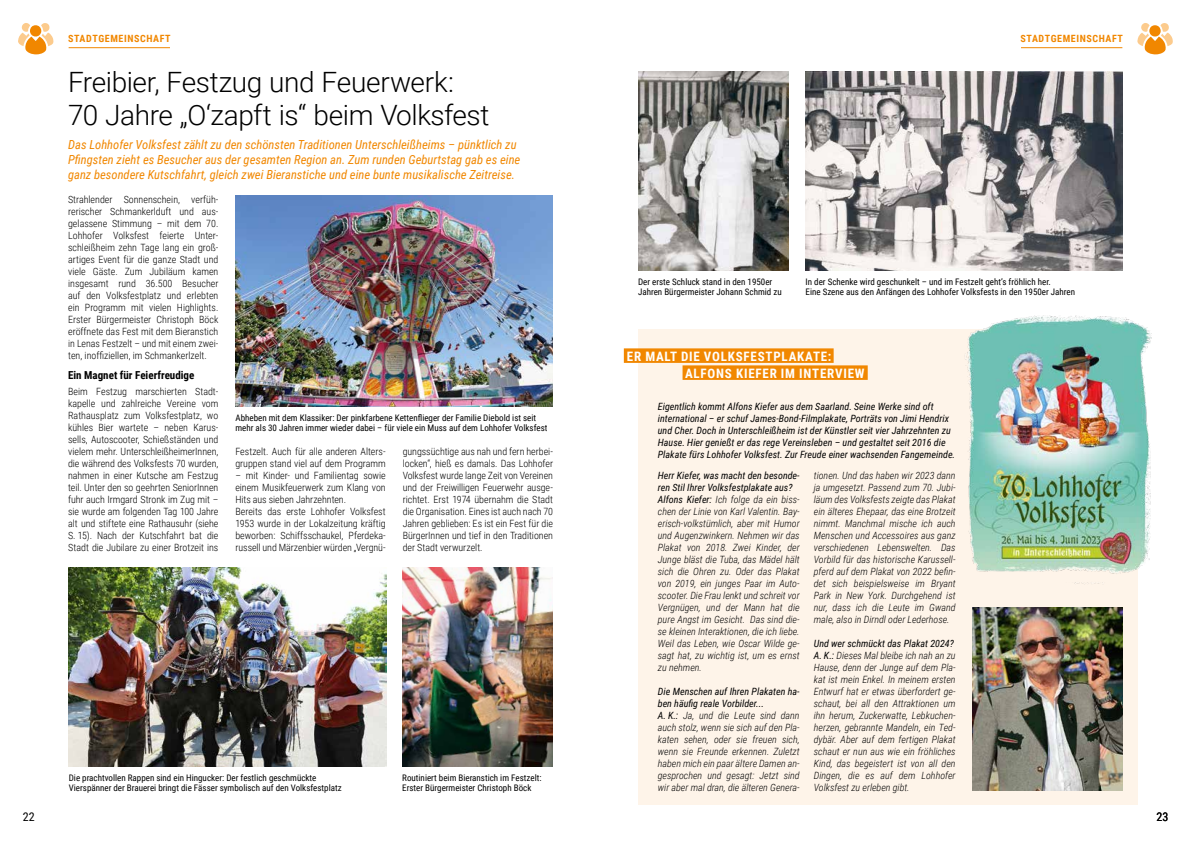
<style>
.page{position:relative;width:1191px;height:842px;background:#fff}
.page>*{position:absolute;margin:0;border:0;box-sizing:border-box;transform-origin:0 0}
.t1{font:300 28px/33.6px "Roboto";letter-spacing:-.015em;color:#000}
.t2{font:700 13px/17px "Roboto Condensed";letter-spacing:.06em;color:#fff}
.t3{font:italic 12.5px/15px "Roboto Condensed";color:#f18700}
.t4{font:12px "Roboto Condensed";color:#000}
.t5{font:700 11px "Roboto Condensed";color:#000}
.t6{font:italic 300 10px/12px "Roboto Condensed";color:#000}
.t7{font:300 10px/12px "Roboto Condensed";letter-spacing:-.005em;color:#000;text-align:justify}
.t8{font:italic 10px/12px "Roboto Condensed";color:#000}
.t9{font:700 10px "Roboto Condensed";letter-spacing:.06em;color:#f18700}
.t10{font:9px/10.8px "Roboto Condensed";color:#000}
.s1{font-weight:400}
</style>
<div class="page">
<img style="left:235px;top:195px;width:318px;height:212px">
<img style="left:69px;top:567px;width:317px;height:200px">
<img style="left:402px;top:567px;width:151px;height:200px">
<div style="left:638px;top:329px;width:499px;height:475px;background:#fef4e9"></div>
<img style="left:972px;top:608px;width:151px;height:182px">
<img style="left:805px;top:71px;width:318px;height:200px">
<img style="left:638px;top:71px;width:150px;height:200px">
<img style="left:965px;top:315px;width:187px;height:272px">
<svg style="left:1137px;top:23px;width:35px;height:32px"></svg>
<svg style="left:18px;top:23px;width:35px;height:32px"></svg>
<hr style="left:69px;top:47px;width:101px;height:1px;background:#f18700">
<hr style="left:1021px;top:47px;width:101px;height:1px;background:#f18700">
<div style="left:624px;top:348px;width:209px;height:15px;background:#f18700"></div>
<div style="left:682px;top:365px;width:185px;height:15px;background:#f18700"></div>
<p class="t4" style="left:23px;top:808px;width:14px">22</p>
<p class="t9" style="left:68px;top:31px;width:104px">STADTGEMEINSCHAFT</p>
<p class="t9" style="left:1020px;top:31px;width:104px">STADTGEMEINSCHAFT</p>
<h1 class="t1" style="left:68px;top:64px;width:423px">Freibier, Festzug und Feuerwerk:<br>70 Jahre „O‘zapft is“ beim Volksfest</h1>
<p class="t3" style="left:68px;top:136px;width:454px">Das Lohhofer Volksfest zählt zu den schönsten Traditionen Unterschleißheims – pünktlich zu<br>Pfingsten zieht es Besucher aus der gesamten Region an. Zum runden Geburtstag gab es eine ganz besondere Kutschfahrt, gleich zwei Bieranstiche und eine bunte musikalische Zeitreise.</p>
<p class="t7" style="left:68px;top:193px;width:152px">Strahlender Sonnenschein, verfüh&shy;rerischer Schmankerlduft und aus&shy;gelassene Stimmung – mit dem 70.<br>Lohhofer Volksfest feierte Unter&shy;schleißheim zehn Tage lang ein groß&shy;artiges Event für die ganze Stadt und viele Gäste. Zum Jubiläum kamen insgesamt rund 36.500 Besucher auf den Volksfestplatz und erlebten ein Programm mit vielen Highlights.<br>Erster Bürgermeister Christoph Böck eröffnete das Fest mit dem Bieranstich in Lenas Festzelt – und mit einem zwei&shy;ten, inoffiziellen, im Schmankerlzelt.</p>
<p class="t5" style="left:68px;top:367px;width:128px">Ein Magnet für Feierfreudige</p>
<p class="t7" style="left:68px;top:385px;width:152px">Beim Festzug marschierten Stadt&shy;kapelle und zahlreiche Vereine vom Rathausplatz zum Volksfestplatz, wo kühles Bier wartete – neben Karus&shy;sells, Autoscooter, Schießständen und vielem mehr. UnterschleißheimerInnen, die während des Volksfests 70 wurden, nahmen in einer Kutsche am Festzug teil. Unter den so geehrten SeniorInnen fuhr auch Irmgard Stronk im Zug mit – sie wurde am folgenden Tag 100 Jahre alt und stiftete eine Rathausuhr (siehe S. 15). Nach der Kutschfahrt bat die Stadt die Jubilare zu einer Brotzeit ins</p>
<p class="t10" style="left:235px;top:412px;width:313px">Abheben mit dem Klassiker: Der pinkfarbene Kettenflieger der Familie Diebold ist seit mehr als 30 Jahren immer wieder dabei – für viele ein Muss auf dem Lohhofer Volksfest</p>
<p class="t7" style="left:235px;top:445px;width:152px">Festzelt. Auch für alle anderen Alters&shy;gruppen stand viel auf dem Programm</p>
<p class="t7" style="left:235px;top:469px;width:152px;text-align:left">– mit Kinder- und Familientag sowie einem Musikfeuerwerk zum Klang von Hits aus sieben Jahrzehnten.<br>Bereits das erste Lohhofer Volksfest 1953 wurde in der Lokalzeitung kräftig beworben: Schiffsschaukel, Pferdeka&shy;russell und Märzenbier würden „Vergnü-</p>
<p class="t7" style="left:403px;top:445px;width:152px">gungssüchtige aus nah und fern herbei&shy;locken“, hieß es damals. Das Lohhofer Volksfest wurde lange Zeit von Vereinen und der Freiwilligen Feuerwehr ausge&shy;richtet. Erst 1974 übernahm die Stadt die Organisation. Eines ist auch nach 70<br>Jahren geblieben: Es ist ein Fest für die BürgerInnen und tief in den Traditionen der Stadt verwurzelt.</p>
<p class="t10" style="left:69px;top:772px;width:274px">Die prachtvollen Rappen sind ein Hingucker: Der festlich geschmückte<br>Vierspänner der Brauerei bringt die Fässer symbolisch auf den Volksfestplatz</p>
<p class="t10" style="left:402px;top:772px;width:141px">Routiniert beim Bieranstich im Festzelt:<br>Erster Bürgermeister Christoph Böck</p>
<p class="t10" style="left:638px;top:276px;width:145px">Der erste Schluck stand in den 1950er<br>Jahren Bürgermeister Johann Schmid zu</p>
<p class="t10" style="left:805px;top:276px;width:271px">In der Schenke wird geschunkelt – und im Festzelt geht’s fröhlich her.<br>Eine Szene aus den Anfängen des Lohhofer Volksfests in den 1950er Jahren</p>
<h2 class="t2" style="left:685px;top:347px;width:181px;text-indent:-58px">ER MALT DIE VOLKSFESTPLAKATE:<br>ALFONS KIEFER IM INTERVIEW</h2>
<p class="t8" style="left:658px;top:400px;width:299px">Eigentlich kommt Alfons Kiefer aus dem Saarland. Seine Werke sind oft international – er schuf James-Bond-Filmplakate, Porträts von Jimi Hendrix und Cher. Doch in Unterschleißheim ist der Künstler seit vier Jahrzehnten zu Hause. Hier genießt er das rege Vereinsleben – und gestaltet seit 2016 die Plakate fürs Lohhofer Volksfest. Zur Freude einer wachsenden Fangemeinde.</p>
<p class="t6" style="left:658px;top:469px;width:143px"><span class="s1">Herr Kiefer, was macht den besonde&shy;ren Stil Ihrer Volksfestplakate aus?<br>Alfons Kiefer:</span> Ich folge da ein biss&shy;chen der Linie von Karl Valentin. Bay&shy;erisch-volkstümlich, aber mit Humor und Augenzwinkern. Nehmen wir das Plakat von 2018. Zwei Kinder, der Junge bläst die Tuba, das Mädel hält sich die Ohren zu. Oder das Plakat von 2019, ein junges Paar im Auto&shy;scooter. Die Frau lenkt und schreit vor Vergnügen, und der Mann hat die pure Angst im Gesicht. Das sind die&shy;se kleinen Interaktionen, die ich liebe.<br>Weil das Leben, wie Oscar Wilde ge&shy;sagt hat, zu wichtig ist, um es ernst zu nehmen.</p>
<p class="t6" style="left:658px;top:685px;width:143px"><span class="s1">Die Menschen auf Ihren Plakaten ha&shy;ben häufig reale Vorbilder...<br>A. K.:</span> Ja, und die Leute sind dann auch stolz, wenn sie sich auf den Pla&shy;katen sehen, oder sie freuen sich, wenn sie Freunde erkennen. Zuletzt haben mich ein paar ältere Damen an&shy;gesprochen und gesagt: Jetzt sind wir aber mal dran, die älteren Genera-</p>
<p class="t6" style="left:814px;top:469px;width:143px;text-align:justify">tionen. Und das haben wir 2023 dann ja umgesetzt. Passend zum 70. Jubi&shy;läum des Volksfests zeigte das Plakat ein älteres Ehepaar, das eine Brotzeit nimmt. Manchmal mische ich auch Menschen und Accessoires aus ganz verschiedenen Lebenswelten. Das Vorbild für das historische Karussell&shy;pferd auf dem Plakat von 2022 befin&shy;det sich beispielsweise im Bryant Park in New York. Durchgehend ist nur, dass ich die Leute im Gwand male, also in Dirndl oder Lederhose.</p>
<p class="t6" style="left:814px;top:637px;width:143px"><span class="s1">Und wer schmückt das Plakat 2024?<br>A. K.:</span> Dieses Mal bleibe ich nah an zu Hause, denn der Junge auf dem Pla&shy;kat ist mein Enkel. In meinem ersten Entwurf hat er etwas überfordert ge&shy;schaut, bei all den Attraktionen um ihn herum, Zuckerwatte, Lebkuchen&shy;herzen, gebrannte Mandeln, ein Ted&shy;dybär. Aber auf dem fertigen Plakat schaut er nun aus wie ein fröhliches Kind, das begeistert ist von all den Dingen, die es auf dem Lohhofer Volksfest zu erleben gibt.</p>
<p class="t4" style="left:1156px;top:808px;width:13px">23</p>
</div>
